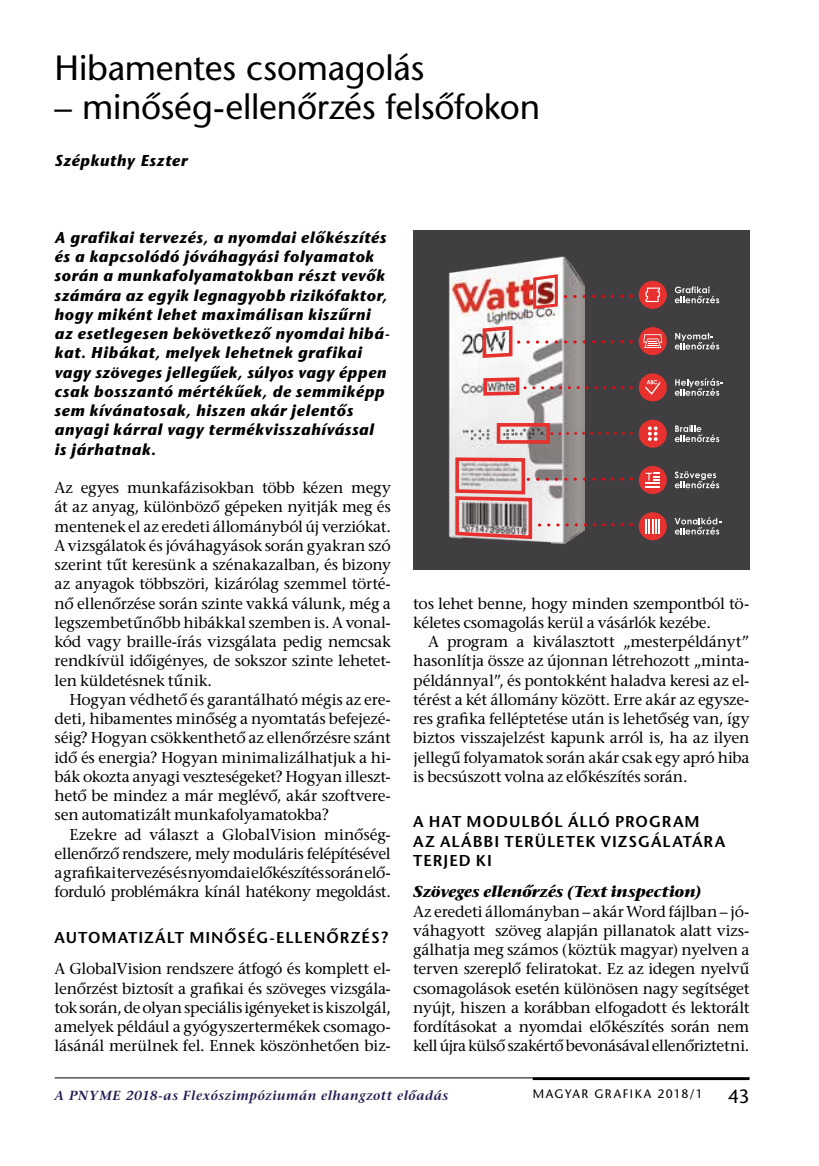
<style>
.page{position:relative;width:819px;height:1166px;background:#fff}
.page>*{position:absolute;margin:0;border:0;box-sizing:border-box;transform-origin:0 0}
.t1{font:35px "ITC Stone Sans";letter-spacing:-.005em;color:#000}
.t2{font:19.25px "ITC Stone Sans";color:#000}
.t3{font:15.75px/19.2px "ITC Stone Serif";letter-spacing:-.02em;color:#000;text-align:justify}
.t4{font:italic 700 15.75px/19.2px "ITC Stone Sans";letter-spacing:.04em;color:#000}
.t5{font:600 15.75px/19.2px "ITC Stone Sans";letter-spacing:.06em;color:#000}
.t6{font:italic 700 15.75px "ITC Stone Serif";letter-spacing:-.015em;color:#000}
.t7{font:italic 600 13.12px "ITC Stone Serif";letter-spacing:.045em;color:#241c53}
.t8{font:12.25px "ITC Stone Sans";letter-spacing:.12em;color:#000}
</style>
<div class="page">
<hr style="left:55px;top:1077px;width:694px;height:1px;background:#000">
<hr style="left:532px;top:1077px;width:217px;height:3px;background:#000">
<div style="left:413px;top:230px;width:336px;height:340px;background:#403e40"></div>
<img style="left:448px;top:257px;width:136px;height:287px">
<div style="left:638px;top:420px;width:28px;height:28px;background:#e7312e;border-radius:50%"></div>
<svg style="left:648px;top:426px;width:9px;height:15px"></svg>
<div style="left:638px;top:373px;width:28px;height:28px;background:#e7312e;border-radius:50%"></div>
<svg style="left:645px;top:380px;width:15px;height:15px"></svg>
<div style="left:638px;top:512px;width:28px;height:28px;background:#e7312e;border-radius:50%"></div>
<svg style="left:645px;top:519px;width:15px;height:14px"></svg>
<div style="left:638px;top:466px;width:28px;height:28px;background:#e7312e;border-radius:50%"></div>
<svg style="left:645px;top:473px;width:15px;height:14px"></svg>
<div style="left:638px;top:281px;width:28px;height:28px;background:#e7312e;border-radius:50%"></div>
<svg style="left:645px;top:288px;width:15px;height:14px"></svg>
<div style="left:638px;top:327px;width:28px;height:28px;background:#e7312e;border-radius:50%"></div>
<svg style="left:643px;top:334px;width:19px;height:14px"></svg>
<div style="left:496px;top:423px;width:54px;height:21px;border:4px solid #e7312e"></div>
<svg style="left:531px;top:272px;width:102px;height:39px"></svg>
<svg style="left:481px;top:375px;width:150px;height:22px"></svg>
<svg style="left:550px;top:432px;width:81px;height:3px"></svg>
<svg style="left:453px;top:456px;width:178px;height:85px"></svg>
<svg style="left:674px;top:286px;width:45px;height:17px"></svg>
<svg style="left:674px;top:333px;width:45px;height:16px"></svg>
<svg style="left:674px;top:378px;width:49px;height:18px"></svg>
<svg style="left:674px;top:425px;width:45px;height:17px"></svg>
<svg style="left:674px;top:471px;width:45px;height:17px"></svg>
<svg style="left:674px;top:517px;width:47px;height:17px"></svg>
<svg style="left:481px;top:324px;width:150px;height:36px"></svg>
<h1 class="t1" style="left:55px;top:49px;width:371px">Hibamentes csomagolás</h1>
<h1 class="t1" style="left:55px;top:88px;width:487px">– minőség-ellenőrzés felsőfokon</h1>
<p class="t4" style="left:55px;top:153px;width:134px">Szépkuthy Eszter</p>
<p class="t4" style="left:55px;top:230px;width:337px">A grafikai tervezés, a nyomdai előkészítés és a kapcsolódó jóváhagyási folyamatok során a munkafolyamatokban részt vevők számára az egyik legnagyobb rizikófaktor, hogy miként lehet maximálisan kiszűrni az esetlegesen bekövetkező nyomdai hibá&shy;kat. Hibákat, melyek lehetnek grafikai vagy szöveges jellegűek, súlyos vagy éppen csak bosszantó mértékűek, de semmiképp sem kívánatosak, hiszen akár jelentős anyagi kárral vagy termékvisszahívással<br>is járhatnak.</p>
<p class="t3" style="left:55px;top:480px;width:338px">Az egyes munkafázisokban több kézen megy át az anyag, különböző gépeken nyitják meg és mentenek el az eredeti állományból új verziókat.<br>A vizsgálatok és jóváhagyások során gyakran szó szerint tűt keresünk a szénakazalban, és bizony az anyagok többszöri, kizárólag szemmel törté&shy;nő ellenőrzése során szinte vakká válunk, még a legszembetűnőbb hibákkal szemben is. A vonal&shy;kód vagy braille-írás vizsgálata pedig nemcsak rendkívül időigényes, de sokszor szinte lehetet&shy;len küldetésnek tűnik.</p>
<p class="t3" style="left:55px;top:692px;width:338px;text-indent:15px">Hogyan védhető és garantálható mégis az ere&shy;deti, hibamentes minőség a nyomtatás befejezé&shy;séig? Hogyan csökkenthető az ellenőrzésre szánt idő és energia? Hogyan minimalizálhatjuk a hi&shy;bák okozta anyagi veszteségeket? Hogyan illeszt&shy;hető be mindez a már meglévő, akár szoftvere&shy;sen automatizált munkafolyamatokba?</p>
<p class="t3" style="left:55px;top:826px;width:338px;text-indent:15px">Ezekre ad választ a GlobalVision minőség&shy;ellenőrző rendszere, mely moduláris felépítésével a grafikai tervezés és nyomdai előkészítés során elő&shy;forduló problémákra kínál hatékony megoldást.</p>
<p class="t5" style="left:55px;top:930px;width:335px">AUTOMATIZÁLT MINŐSÉG-ELLENŐRZÉS?</p>
<p class="t3" style="left:55px;top:961px;width:338px">A GlobalVision rendszere átfogó és komplett el&shy;lenőrzést biztosít a grafikai és szöveges vizsgála&shy;tok során, de olyan speciális igényeket is kiszolgál, amelyek például a gyógyszertermékek csomago&shy;lásánál merülnek fel. Ennek köszönhetően biz-</p>
<p class="t3" style="left:413px;top:596px;width:338px">tos lehet benne, hogy minden szempontból tö&shy;kéletes csomagolás kerül a vásárlók kezébe.</p>
<p class="t3" style="left:413px;top:634px;width:338px;text-indent:15px">A program a kiválasztott „mesterpéldányt” hasonlítja össze az újonnan létrehozott „minta&shy;példánnyal”, és pontokként haladva keresi az el&shy;térést a két állomány között. Erre akár az egysze&shy;res grafika felléptetése után is lehetőség van, így biztos visszajelzést kapunk arról is, ha az ilyen jellegű folyamatok során akár csak egy apró hiba is becsúszott volna az előkészítés során.</p>
<p class="t5" style="left:413px;top:814px;width:313px">A HAT MODULBÓL ÁLLÓ PROGRAM<br>AZ ALÁBBI TERÜLETEK VIZSGÁLATÁRA<br>TERJED KI</p>
<p class="t6" style="left:413px;top:883px;width:290px">Szöveges ellenőrzés (Text inspection)</p>
<p class="t3" style="left:413px;top:903px;width:338px">Az eredeti állományban – akár Word fájlban – jó&shy;váhagyott szöveg alapján pillanatok alatt vizs&shy;gálhatja meg számos (köztük magyar) nyelven a terven szereplő feliratokat. Ez az idegen nyelvű csomagolások esetén különösen nagy segítséget nyújt, hiszen a korábban elfogadott és lektorált fordításokat a nyomdai előkészítés során nem kell újra külső szakértő bevonásával ellenőriztetni.</p>
<p class="t7" style="left:55px;top:1088px;width:395px">A PNYME 2018-as Flexószimpóziumán elhangzott előadás</p>
<p class="t8" style="left:532px;top:1087px;width:171px">MAGYAR GRAFIKA 2018/1</p>
<p class="t2" style="left:728px;top:1085px;width:23px">43</p>
</div>
